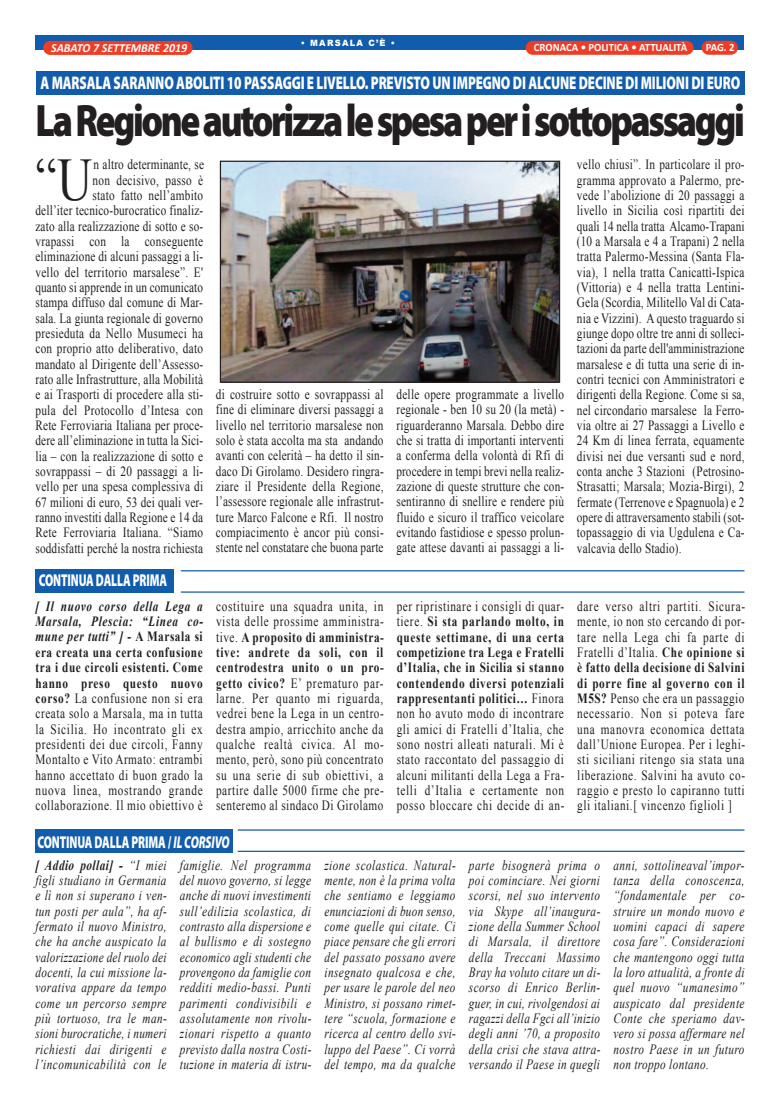
<style>
.page{position:relative;width:780px;height:1113px;background:#fff}
.page>*{position:absolute;margin:0;border:0;box-sizing:border-box;transform-origin:0 0}
.t1{font:60.5px "Times New Roman";color:#231f20;scale:.8 1}
.t2{font:900 45.62px "Myriad Pro";letter-spacing:-.065em;color:#231f20;scale:.81 1}
.t3{font:900 18.38px "Myriad Pro";letter-spacing:-.01em;color:#fff;scale:.71 1}
.t4{font:900 17.25px "Myriad Pro";letter-spacing:-.01em;color:#fff;scale:.66 1}
.t5{font:14.12px/15.4px "Times New Roman";letter-spacing:.02em;color:#231f20;text-align:justify;scale:.8 1}
.t6{font:italic 14.12px/15.4px "Times New Roman";letter-spacing:.03em;color:#231f20;text-align:justify;scale:.8 1}
.t7{font:italic 700 12.38px "Calibri";color:#fff;scale:.96 1}
.t8{font:700 11.12px "Calibri";color:#fff;scale:.96 1}
.t9{font:900 8.62px "Arial";letter-spacing:.15em;color:#fff;scale:.96 1}
.s1{font-weight:700;font-style:italic}
.s2{font-weight:700}
.s3{font-style:italic}
</style>
<div class="page">
<div style="left:35px;top:35px;width:708px;height:14px;background:#115cab"></div>
<div style="left:701px;top:41px;width:36px;height:14px;background:#ef3c25;border-radius:7px"></div>
<div style="left:525px;top:41px;width:168px;height:14px;background:#ef3c25;border-radius:7px"></div>
<div style="left:43px;top:41px;width:150px;height:14px;background:#ef3c25;border-radius:7px"></div>
<div style="left:35px;top:829px;width:198px;height:24px;background:#115cab"></div>
<div style="left:36px;top:569px;width:138px;height:24px;background:#115cab"></div>
<hr style="left:181px;top:570px;width:563px;height:1px;background:#115cab">
<hr style="left:181px;top:591px;width:563px;height:1px;background:#115cab">
<hr style="left:238px;top:829px;width:506px;height:1px;background:#115cab">
<hr style="left:238px;top:850px;width:506px;height:2px;background:#115cab">
<div style="left:36px;top:71px;width:708px;height:24px;background:#115cab"></div>
<img style="left:222px;top:163px;width:336px;height:218px">
<div style="left:220px;top:161px;width:340px;height:222px;border:1px solid #231f20"></div>
<p class="t9" style="left:301px;top:37px;width:100px">• MARSALA C’È •</p>
<p class="t7" style="left:51px;top:42px;width:143px">SABATO 7 SETTEMBRE 2019</p>
<p class="t8" style="left:534px;top:43px;width:161px">CRONACA • POLITICA • ATTUALITÀ</p>
<p class="t8" style="left:705px;top:43px;width:32px">PAG. 2</p>
<h3 class="t3" style="left:40px;top:76px;width:987px">A MARSALA SARANNO ABOLITI 10 PASSAGGI E LIVELLO. PREVISTO UN IMPEGNO DI ALCUNE DECINE DI MILIONI DI EURO</h3>
<h2 class="t2" style="left:35px;top:103px;width:877px">LaRegioneautorizzalespesaperisottopassaggi</h2>
<h1 class="t1" style="left:35px;top:146px;width:73px">“U</h1>
<p class="t5" style="left:35px;top:157px;width:212px;text-align:right">n altro determinante, se<br>non decisivo, passo è<br>stato fatto nell’ambito<br>dell’iter tecnico-burocratico finaliz&shy;zato alla realizzazione di sotto e so&shy;vrapassi con la conseguente eliminazione di alcuni passaggi a li&shy;vello del territorio marsalese”. E' quanto si apprende in un comunicato stampa diffuso dal comune di Mar&shy;sala. La giunta regionale di governo presieduta da Nello Musumeci ha con proprio atto deliberativo, dato mandato al Dirigente dell’Assesso&shy;rato alle Infrastrutture, alla Mobilità e ai Trasporti di procedere alla sti&shy;pula del Protocollo d’Intesa con Rete Ferroviaria Italiana per proce&shy;dere all’eliminazione in tutta la Sici&shy;lia – con la realizzazione di sotto e sovrappassi – di 20 passaggi a li&shy;vello per una spesa complessiva di 67 milioni di euro, 53 dei quali ver&shy;ranno investiti dalla Regione e 14 da Rete Ferroviaria Italiana. “Siamo soddisfatti perché la nostra richiesta</p>
<p class="t5" style="left:216px;top:386px;width:211px">di costruire sotto e sovrappassi al fine di eliminare diversi passaggi a livello nel territorio marsalese non solo è stata accolta ma sta andando avanti con celerità – ha detto il sin&shy;daco Di Girolamo. Desidero ringra&shy;ziare il Presidente della Regione, l’assessore regionale alle infrastrut&shy;ture Marco Falcone e Rfi. Il nostro compiacimento è ancor più consi&shy;stente nel constatare che buona parte</p>
<p class="t5" style="left:396px;top:386px;width:211px">delle opere programmate a livello regionale - ben 10 su 20 (la metà) - riguarderanno Marsala. Debbo dire che si tratta di importanti interventi a conferma della volontà di Rfi di procedere in tempi brevi nella realiz&shy;zazione di queste strutture che con&shy;sentiranno di snellire e rendere più fluido e sicuro il traffico veicolare evitando fastidiose e spesso prolun&shy;gate attese davanti ai passaggi a li-</p>
<p class="t5" style="left:577px;top:157px;width:211px">vello chiusi”. In particolare il pro&shy;gramma approvato a Palermo, pre&shy;vede l’abolizione di 20 passaggi a livello in Sicilia così ripartiti dei quali 14 nella tratta Alcamo-Trapani (10 a Marsala e 4 a Trapani) 2 nella tratta Palermo-Messina (Santa Fla&shy;via), 1 nella tratta Canicattì-Ispica (Vittoria) e 4 nella tratta Lentini-Gela (Scordia, Militello Val di Cata&shy;nia e Vizzini). A questo traguardo si giunge dopo oltre tre anni di solleci&shy;tazioni da parte dell'amministrazione marsalese e di tutta una serie di in&shy;contri tecnici con Amministratori e dirigenti della Regione. Come si sa, nel circondario marsalese la Ferro&shy;via oltre ai 27 Passaggi a Livello e 24 Km di linea ferrata, equamente divisi nei due versanti sud e nord, conta anche 3 Stazioni (Petrosino-Strasatti; Marsala; Mozia-Birgi), 2 fermate (Terrenove e Spagnuola) e 2 opere di attraversamento stabili (sot&shy;topassaggio di via Ugdulena e Ca&shy;valcavia dello Stadio).</p>
<p class="t4" style="left:39px;top:574px;width:196px">CONTINUA DALLA PRIMA</p>
<p class="t5" style="left:35px;top:598px;width:211px"><span class="s1">[ Il nuovo corso della Lega a Marsala, Plescia: “Linea co&shy;mune per tutti” ] -</span> <span class="s2">A Marsala si era creata una certa confusione tra i due circoli esistenti. Come hanno preso questo nuovo corso?</span> La confusione non si era creata solo a Marsala, ma in tutta la Sicilia. Ho incontrato gli ex presidenti dei due circoli, Fanny Montalto e Vito Armato: entrambi hanno accettato di buon grado la nuova linea, mostrando grande collaborazione. Il mio obiettivo è</p>
<p class="t5" style="left:216px;top:598px;width:211px">costituire una squadra unita, in vista delle prossime amministra&shy;tive. <span class="s2">A proposito di amministra&shy;tive: andrete da soli, con il centrodestra unito o un pro&shy;getto civico?</span> E’ prematuro par&shy;larne. Per quanto mi riguarda, vedrei bene la Lega in un centro&shy;destra ampio, arricchito anche da qualche realtà civica. Al mo&shy;mento, però, sono più concentrato su una serie di sub obiettivi, a partire dalle 5000 firme che pre&shy;senteremo al sindaco Di Girolamo</p>
<p class="t5" style="left:396px;top:598px;width:211px">per ripristinare i consigli di quar&shy;tiere. <span class="s2">Si sta parlando molto, in queste settimane, di una certa competizione tra Lega e Fratelli d’Italia, che in Sicilia si stanno contendendo diversi potenziali rappresentanti politici…</span> Finora non ho avuto modo di incontrare gli amici di Fratelli d’Italia, che sono nostri alleati naturali. Mi è stato raccontato del passaggio di alcuni militanti della Lega a Fra&shy;telli d’Italia e certamente non posso bloccare chi decide di an-</p>
<p class="t5" style="left:577px;top:598px;width:211px">dare verso altri partiti. Sicura&shy;mente, io non sto cercando di por&shy;tare nella Lega chi fa parte di Fratelli d’Italia. <span class="s2">Che opinione si è fatto della decisione di Salvini di porre fine al governo con il M5S?</span> Penso che era un passaggio necessario. Non si poteva fare una manovra economica dettata dall’Unione Europea. Per i leghi&shy;sti siciliani ritengo sia stata una liberazione. Salvini ha avuto co&shy;raggio e presto lo capiranno tutti gli italiani.[ vincenzo figlioli ]</p>
<p class="t4" style="left:37px;top:835px;width:293px">CONTINUA DALLA PRIMA / <span class="s3">IL CORSIVO</span></p>
<p class="t6" style="left:35px;top:857px;width:166px"><span class="s2">[ Addio pollai] -</span> “I miei figli studiano in Germania e lì non si superano i ven&shy;tun posti per aula”, ha af&shy;fermato il nuovo Ministro, che ha anche auspicato la valorizzazione del ruolo dei docenti, la cui missione la&shy;vorativa appare da tempo come un percorso sempre più tortuoso, tra le man&shy;sioni burocratiche, i numeri richiesti dai dirigenti e l’incomunicabilità con le</p>
<p class="t6" style="left:180px;top:857px;width:166px">famiglie. Nel programma del nuovo governo, si legge anche di nuovi investimenti sull’edilizia scolastica, di contrasto alla dispersione e al bullismo e di sostegno economico agli studenti che provengono da famiglie con redditi medio-bassi. Punti parimenti condivisibili e assolutamente non rivolu&shy;zionari rispetto a quanto previsto dalla nostra Costi&shy;tuzione in materia di istru-</p>
<p class="t6" style="left:324px;top:857px;width:166px">zione scolastica. Natural&shy;mente, non è la prima volta che sentiamo e leggiamo enunciazioni di buon senso, come quelle qui citate. Ci piace pensare che gli errori del passato possano avere insegnato qualcosa e che, per usare le parole del neo Ministro, si possano rimet&shy;tere “scuola, formazione e ricerca al centro dello svi&shy;luppo del Paese”. Ci vorrà del tempo, ma da qualche</p>
<p class="t6" style="left:469px;top:857px;width:166px">parte bisognerà prima o poi cominciare. Nei giorni scorsi, nel suo intervento via Skype all’inaugura&shy;zione della Summer School di Marsala, il direttore della Treccani Massimo Bray ha voluto citare un di&shy;scorso di Enrico Berlin&shy;guer, in cui, rivolgendosi ai ragazzi della Fgci all’inizio degli anni ’70, a proposito della crisi che stava attra&shy;versando il Paese in quegli</p>
<p class="t6" style="left:613px;top:857px;width:166px">anni, sottolineaval’impor&shy;tanza della conoscenza, “fondamentale per co&shy;struire un mondo nuovo e uomini capaci di sapere cosa fare”. Considerazioni che mantengono oggi tutta la loro attualità, a fronte di quel nuovo “umanesimo” auspicato dal presidente Conte che speriamo dav&shy;vero si possa affermare nel nostro Paese in un futuro non troppo lontano.</p>
</div>
